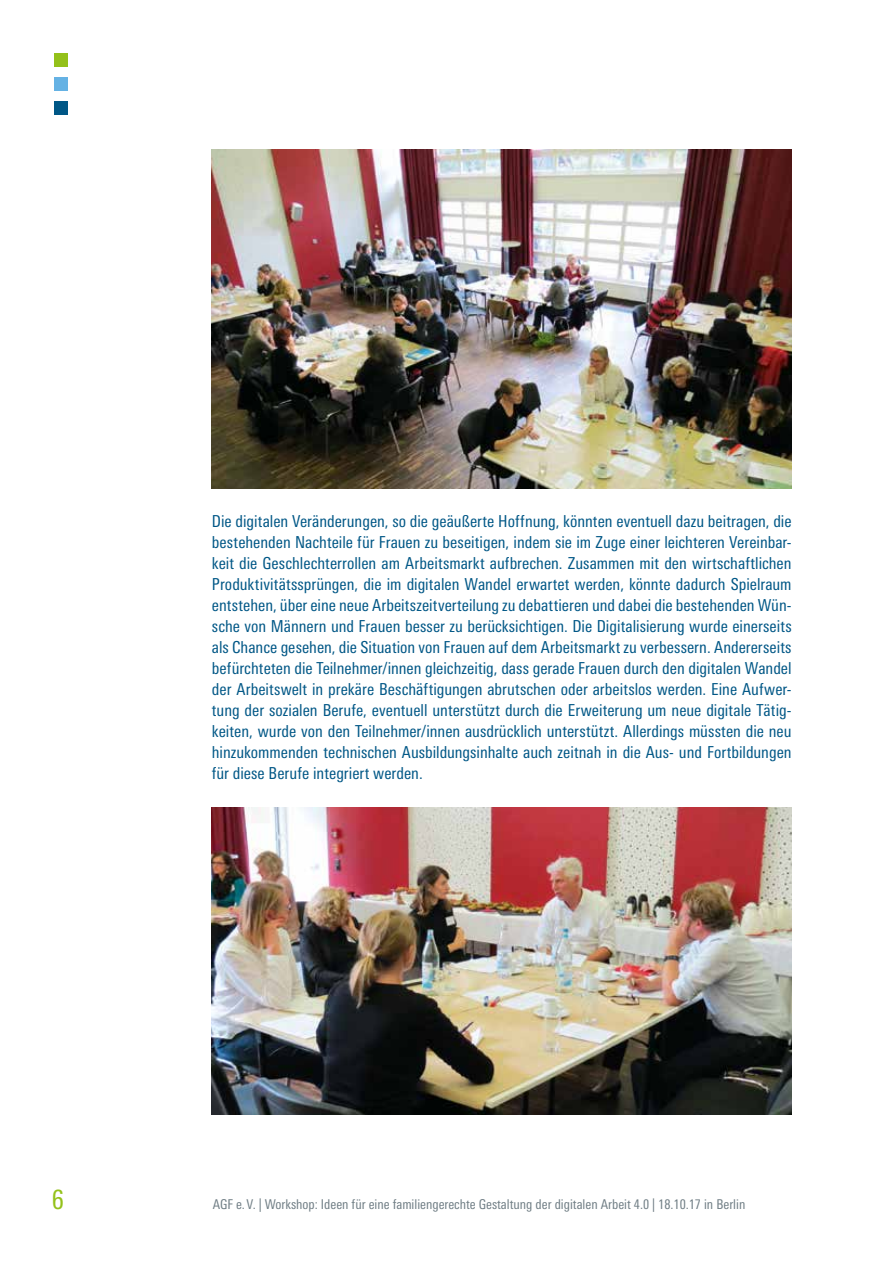
<style>
.page{position:relative;width:893px;height:1263px;background:#fff}
.page>*{position:absolute;margin:0;border:0;box-sizing:border-box;transform-origin:0 0}
.t1{font:condensed 27px "Linotype Univers";color:#94c11a}
.t2{font:condensed 16.5px/21px "Linotype Univers";color:#005786;text-align:justify}
.t3{font:condensed 13.5px "Linotype Univers";color:#707e85}
</style>
<div class="page">
<div style="left:54px;top:53px;width:14px;height:14px;background:#94c11a"></div>
<div style="left:54px;top:77px;width:14px;height:14px;background:#65b2e4"></div>
<div style="left:54px;top:101px;width:14px;height:13px;background:#005786"></div>
<img style="left:211px;top:150px;width:581px;height:338px">
<img style="left:211px;top:808px;width:581px;height:306px">
<p class="t2" style="left:212px;top:510px;width:581px">Die digitalen Veränderungen, so die geäußerte Hoffnung, könnten eventuell dazu beitragen, die bestehenden Nachteile für Frauen zu beseitigen, indem sie im Zuge einer leichteren Vereinbar&shy;keit die Geschlechterrollen am Arbeitsmarkt aufbrechen. Zusammen mit den wirtschaftlichen Produktivitätssprüngen, die im digitalen Wandel erwartet werden, könnte dadurch Spielraum entstehen, über eine neue Arbeitszeitverteilung zu debattieren und dabei die bestehenden Wün&shy;sche von Männern und Frauen besser zu berücksichtigen. Die Digitalisierung wurde einerseits als Chance gesehen, die Situation von Frauen auf dem Arbeitsmarkt zu verbessern. Andererseits befürchteten die Teilnehmer/innen gleichzeitig, dass gerade Frauen durch den digitalen Wandel der Arbeitswelt in prekäre Beschäftigungen abrutschen oder arbeitslos werden. Eine Aufwer&shy;tung der sozialen Berufe, eventuell unterstützt durch die Erweiterung um neue digitale Tätig&shy;keiten, wurde von den Teilnehmer/innen ausdrücklich unterstützt. Allerdings müssten die neu hinzukommenden technischen Ausbildungsinhalte auch zeitnah in die Aus- und Fortbildungen für diese Berufe integriert werden.</p>
<h1 class="t1" style="left:52px;top:1184px;width:14px">6</h1>
<p class="t3" style="left:213px;top:1196px;width:534px">AGF e.V. | Workshop: Ideen für eine familiengerechte Gestaltung der digitalen Arbeit 4.0 | 18.10.17 in Berlin</p>
</div>
